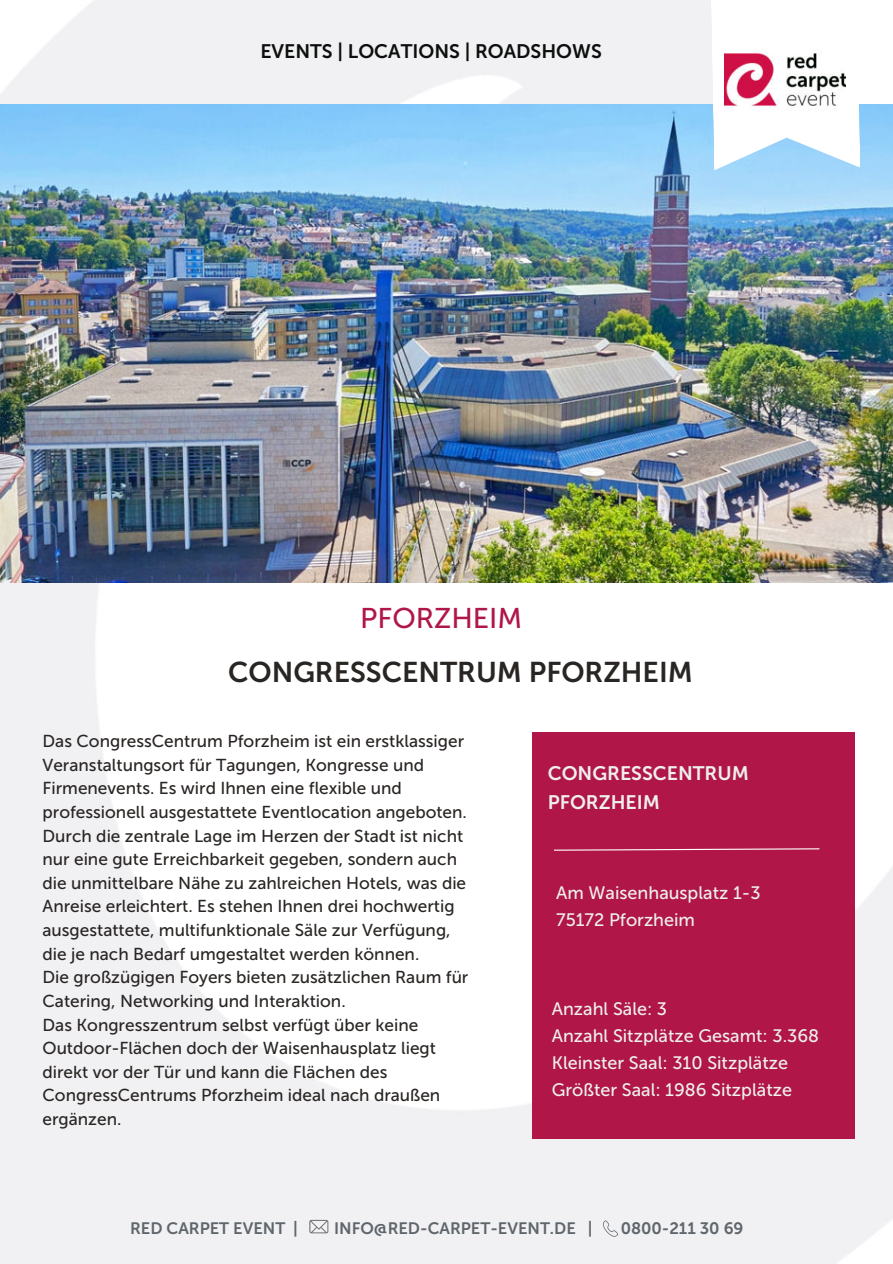
<style>
.page{position:relative;width:893px;height:1264px;background:#fff}
.page>*{position:absolute;margin:0;border:0;box-sizing:border-box;transform-origin:0 0}
.t1{font:28.5px "Museo Sans 700";color:#292523}
.t2{font:28.5px "Museo Sans 500";color:#b01648}
.t3{font:19.5px "Museo Sans 700";color:#0d0f0d}
.t4{font:19.5px/29.2px "Museo Sans 700";color:#efefef}
.t5{font:18px/27px "Museo Sans 500";color:#efefef}
.t6{font:17.25px/23.5px "Museo Sans 500";color:#292523}
.t7{font:16.5px "Museo Sans 700";color:#5f666b}
</style>
<div class="page">
<img style="left:0;top:0;width:892px;height:1263px">
<img style="left:0;top:104px;width:892px;height:478px">
<svg style="left:709px;top:0;width:151px;height:170px"></svg>
<img style="left:725px;top:43px;width:120px;height:72px">
<div style="left:532px;top:732px;width:323px;height:406px;background:#b01648"></div>
<svg style="left:554px;top:848px;width:266px;height:3px"></svg>
<svg style="left:309px;top:1219px;width:19px;height:14px"></svg>
<svg style="left:603px;top:1219px;width:15px;height:17px"></svg>
<p class="t3" style="left:260px;top:41px;width:343px">EVENTS | LOCATIONS | ROADSHOWS</p>
<h1 class="t2" style="left:360px;top:603px;width:163px">PFORZHEIM</h1>
<h1 class="t1" style="left:228px;top:656px;width:466px">CONGRESSCENTRUM PFORZHEIM</h1>
<p class="t6" style="left:43px;top:729px;width:427px">Das CongressCentrum Pforzheim ist ein erstklassiger Veranstaltungsort für Tagungen, Kongresse und Firmenevents. Es wird Ihnen eine flexible und professionell ausgestattete Eventlocation angeboten.<br>Durch die zentrale Lage im Herzen der Stadt ist nicht nur eine gute Erreichbarkeit gegeben, sondern auch die unmittelbare Nähe zu zahlreichen Hotels, was die Anreise erleichtert. Es stehen Ihnen drei hochwertig ausgestattete, multifunktionale Säle zur Verfügung, die je nach Bedarf umgestaltet werden können.<br>Die großzügigen Foyers bieten zusätzlichen Raum für Catering, Networking und Interaktion.<br>Das Kongresszentrum selbst verfügt über keine Outdoor-Flächen doch der Waisenhausplatz liegt direkt vor der Tür und kann die Flächen des CongressCentrums Pforzheim ideal nach draußen ergänzen.</p>
<p class="t4" style="left:547px;top:758px;width:202px">CONGRESSCENTRUM<br>PFORZHEIM</p>
<p class="t5" style="left:556px;top:879px;width:206px">Am Waisenhausplatz 1-3<br>75172 Pforzheim</p>
<p class="t5" style="left:551px;top:995px;width:269px">Anzahl Säle: 3<br>Anzahl Sitzplätze Gesamt: 3.368<br>Kleinster Saal: 310 Sitzplätze<br>Größter Saal: 1986 Sitzplätze</p>
<p class="t7" style="left:130px;top:1218px;width:169px">RED CARPET EVENT |</p>
<p class="t7" style="left:334px;top:1218px;width:260px">INFO@RED-CARPET-EVENT.DE |</p>
<p class="t7" style="left:620px;top:1218px;width:124px">0800-211 30 69</p>
</div>
